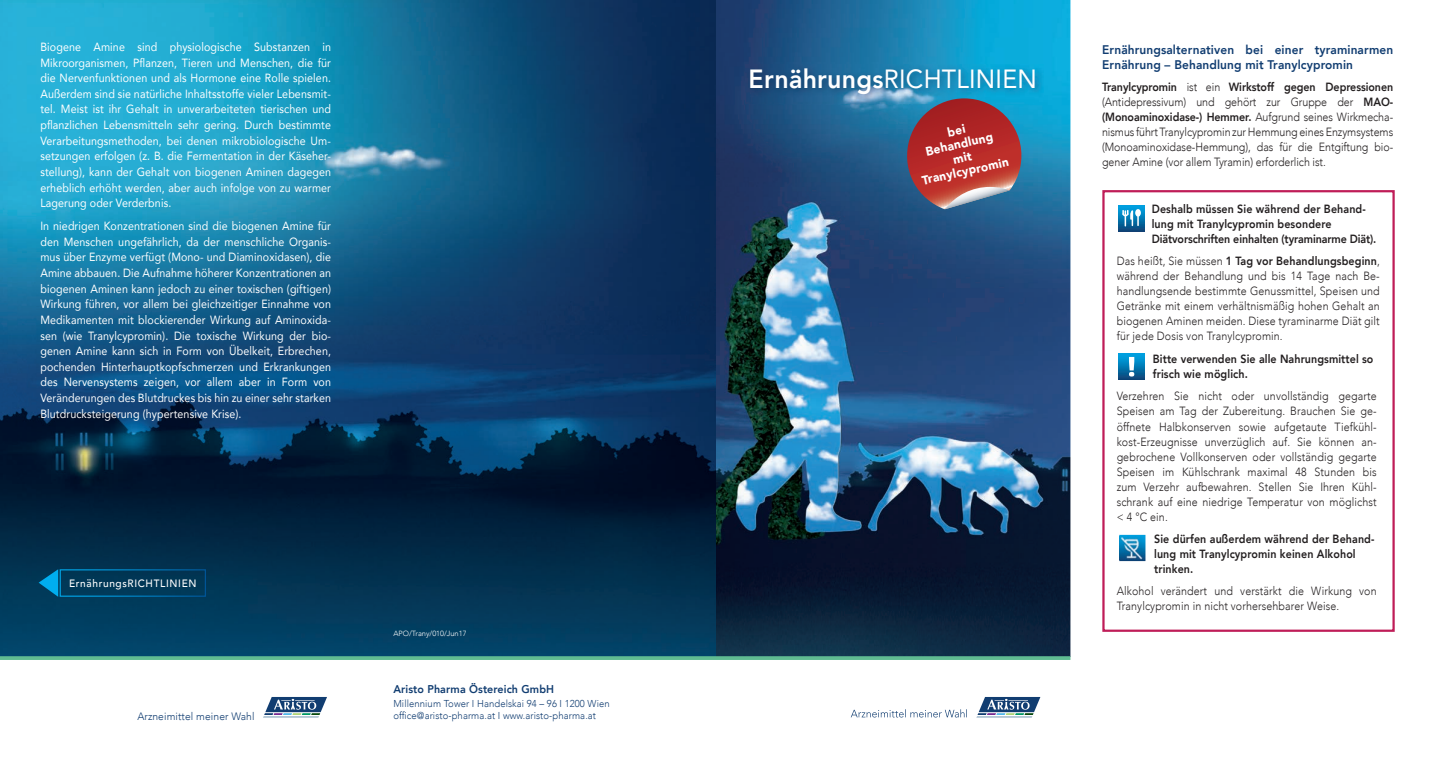
<style>
.page{position:relative;width:1432px;height:759px;background:#fff}
.page>*{position:absolute;margin:0;border:0;box-sizing:border-box;transform-origin:0 0}
.t1{font:26.25px "Avenir";letter-spacing:.01em;color:#fff;scale:.95 1}
.t2{font:800 12.5px/15px "Avenir";letter-spacing:.01em;color:#113d71;scale:.95 1}
.t3{font:900 12.5px/13.8px "Avenir";color:#fff;text-align:center;scale:.95 1}
.t4{font:11.88px/15.6px "Avenir";letter-spacing:.01em;color:#fff;text-align:justify;scale:.9 1}
.t5{font:300 11.88px/15px "Avenir";letter-spacing:.01em;color:#231f20;text-align:justify;scale:.9 1}
.t6{font:800 11.88px/15px "Avenir";letter-spacing:.01em;color:#231f20;scale:.9 1}
.t7{font:800 11.25px "Avenir";letter-spacing:.01em;color:#113d71;scale:.95 1}
.t8{font:300 10.75px "Avenir";letter-spacing:.01em;color:#113d71;scale:.96 1}
.t9{font:500 10.62px "Avenir";letter-spacing:.065em;color:#fff;scale:.95 1}
.t10{font:300 10px/12.5px "Avenir";letter-spacing:.01em;color:#113d71;scale:.95 1}
.t11{font:300 7.5px "Avenir";color:#fff}
.s1{font-weight:800}
</style>
<div class="page">
<img style="left:716px;top:0;width:354px;height:656px">
<svg style="left:0;top:0;width:716px;height:656px;background:#0e5076"></svg>
<hr style="left:0;top:656px;width:1070px;height:3px;background:#60bc92">
<div style="left:1102px;top:190px;width:292px;height:441px;border:2px solid #bf1d58"></div>
<svg style="left:1118px;top:353px;width:26px;height:26px"></svg>
<svg style="left:1129px;top:357px;width:5px;height:19px"></svg>
<svg style="left:1119px;top:534px;width:26px;height:27px"></svg>
<img style="left:1120px;top:536px;width:23px;height:23px">
<div style="left:1118px;top:205px;width:26px;height:26px;background:linear-gradient(to bottom,#00abeb,#084c80)"></div>
<svg style="left:1122px;top:209px;width:19px;height:17px"></svg>
<svg style="left:851px;top:709px;width:116px;height:8px"></svg>
<svg style="left:976px;top:697px;width:64px;height:20px"></svg>
<svg style="left:263px;top:697px;width:64px;height:20px"></svg>
<img style="left:745px;top:64px;width:299px;height:40px">
<svg style="left:39px;top:569px;width:19px;height:27px"></svg>
<svg style="left:902px;top:98px;width:124px;height:111px;background:#8b4b57"></svg>
<p class="t4" style="left:40px;top:39px;width:324px">Biogene Amine sind physiologische Substanzen in Mikroorganismen, Pflanzen, Tieren und Menschen, die für die Nervenfunktionen und als Hormone eine Rolle spielen.<br>Außerdem sind sie natürliche Inhaltsstoffe vieler Lebensmit&shy;tel. Meist ist ihr Gehalt in unverarbeiteten tierischen und pflanzlichen Lebensmitteln sehr gering. Durch bestimmte Verarbeitungsmethoden, bei denen mikrobiologische Um&shy;setzungen erfolgen (z. B. die Fermentation in der Käseher&shy;stellung), kann der Gehalt von biogenen Aminen dagegen erheblich erhöht werden, aber auch infolge von zu warmer Lagerung oder Verderbnis.</p>
<p class="t4" style="left:40px;top:218px;width:324px">In niedrigen Konzentrationen sind die biogenen Amine für den Menschen ungefährlich, da der menschliche Organis&shy;mus über Enzyme verfügt (Mono- und Diaminoxidasen), die Amine abbauen. Die Aufnahme höherer Konzentrationen an biogenen Aminen kann jedoch zu einer toxischen (giftigen)<br>Wirkung führen, vor allem bei gleichzeitiger Einnahme von Medikamenten mit blockierender Wirkung auf Aminoxida&shy;sen (wie Tranylcypromin). Die toxische Wirkung der bio&shy;genen Amine kann sich in Form von Übelkeit, Erbrechen, pochenden Hinterhauptkopfschmerzen und Erkrankungen des Nervensystems zeigen, vor allem aber in Form von Veränderungen des Blutdruckes bis hin zu einer sehr starken Blutdrucksteigerung (hypertensive Krise).</p>
<p class="t9" style="left:69px;top:574px;width:136px">ErnährungsRICHTLINIEN</p>
<p class="t8" style="left:137px;top:709px;width:124px">Arzneimittel meiner Wahl</p>
<p class="t11" style="left:393px;top:628px;width:75px">APO/Trany/010/Jun17</p>
<p class="t7" style="left:393px;top:680px;width:171px">Aristo Pharma Östereich GmbH</p>
<p class="t10" style="left:393px;top:697px;width:229px">Millennium Tower I Handelskai 94 – 96 I 1200 Wien office@aristo-pharma.at I www.aristo-pharma.at</p>
<h1 class="t1" style="left:748px;top:58px;width:305px"><span class="s1">Ernährungs</span>RICHTLINIEN</h1>
<p class="t3" style="left:911px;top:133px;width:95px;rotate:-13deg">bei<br>Behandlung mit<br>Tranylcypromin</p>
<p class="t2" style="left:1102px;top:42px;width:308px">Ernährungsalternativen bei einer tyraminarmen<br>Ernährung – Behandlung mit Tranylcypromin</p>
<p class="t5" style="left:1102px;top:79px;width:325px"><span class="s1">Tranylcypromin</span> ist ein <span class="s1">Wirkstoff gegen Depressionen </span>(Antidepressivum) und gehört zur Gruppe der <span class="s1">MAO-(Monoaminoxidase-) Hemmer.</span> Aufgrund seines Wirkmecha&shy;nismus führt Tranylcypromin zur Hemmung eines Enzymsystems (Monoaminoxidase-Hemmung), das für die Entgiftung bio&shy;gener Amine (vor allem Tyramin) erforderlich ist.</p>
<p class="t6" style="left:1151px;top:201px;width:251px">Deshalb müssen Sie während der Behand&shy;lung mit Tranylcypromin besondere<br>Diätvorschriften einhalten (tyraminarme Diät).</p>
<p class="t5" style="left:1116px;top:253px;width:294px">Das heißt, Sie müssen <span class="s1">1 Tag vor Behandlungsbeginn</span>, während der Behandlung und bis 14 Tage nach Be&shy;handlungsende bestimmte Genussmittel, Speisen und Getränke mit einem verhältnismäßig hohen Gehalt an biogenen Aminen meiden. Diese tyraminarme Diät gilt für jede Dosis von Tranylcypromin.</p>
<p class="t6" style="left:1153px;top:351px;width:246px">Bitte verwenden Sie alle Nahrungsmittel so frisch wie möglich.</p>
<p class="t5" style="left:1116px;top:389px;width:290px">Verzehren Sie nicht oder unvollständig gegarte Speisen am Tag der Zubereitung. Brauchen Sie ge&shy;öffnete Halbkonserven sowie aufgetaute Tiefkühl&shy;kost-Erzeugnisse unverzüglich auf. Sie können an&shy;gebrochene Vollkonserven oder vollständig gegarte Speisen im Kühlschrank maximal 48 Stunden bis zum Verzehr aufbewahren. Stellen Sie Ihren Kühl&shy;schrank auf eine niedrige Temperatur von möglichst &lt; 4 °C ein.</p>
<p class="t6" style="left:1154px;top:531px;width:246px">Sie dürfen außerdem während der Behand&shy;lung mit Tranylcypromin keinen Alkohol trinken.</p>
<p class="t5" style="left:1116px;top:583px;width:290px">Alkohol verändert und verstärkt die Wirkung von<br>Tranylcypromin in nicht vorhersehbarer Weise.</p>
</div>
